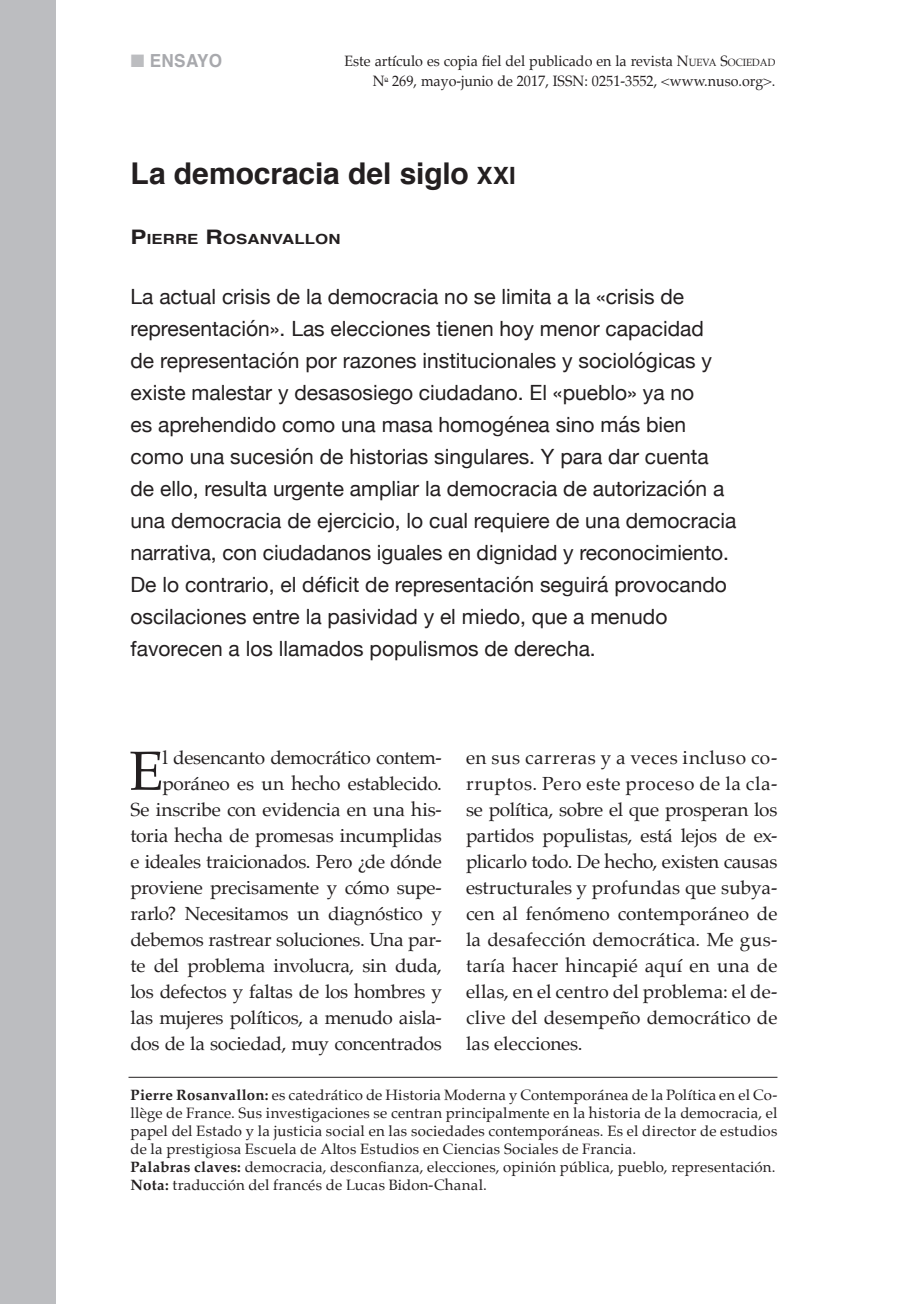
<style>
.page{position:relative;width:908px;height:1304px;background:#fff}
.page>*{position:absolute;margin:0;border:0;box-sizing:border-box;transform-origin:0 0}
.NS_Capitular_2l{font:55.2px "Palatino";color:#231f20}
.NS_Título_art{font:700 30px "Helvetica";letter-spacing:-.005em;color:#231f20}
.NS_Copete{font:21px "Helvetica Neue";color:#231f20}
.NS_Capitular_2l-2{font:19px/26px "Palatino";letter-spacing:-.015em;color:#231f20;text-align:right}
.t1{font:700 18px "Helvetica";letter-spacing:.02em;color:#a8a9ad;scale:.95 1}
.NS_Curri__clave{font:15px/18px "Palatino";letter-spacing:.01em;color:#231f20;text-align:justify}
.textopalatino{font:15px "Palatino";color:#231f20;scale:.95 1}
.NS_Autor{font:700 14px "Helvetica";letter-spacing:.005em;color:#231f20;scale:1.2 1}
.s1{color:#bcbdc0}
.s2{font-style:inherit}
.s3{font-size:10.4px}
.s4{font-size:23.8px}
.s5{font-size:20px}
.s6{font-weight:700}
</style>
<div class="page">
<hr style="left:128px;top:1077px;width:649px;height:1px;background:#231f20">
<div style="left:0;top:0;width:56px;height:1304px;background:#bcbdc0"></div>
<p class="t1" style="left:131px;top:46px;width:98px"><span class="s1">■</span> ENSAYO</p>
<p class="textopalatino" style="left:344px;top:49px;width:455px">Este artículo es copia fiel del publicado en la revista <span class="s2">N</span><span class="s3">UEVA</span> <span class="s2">S</span><span class="s3">OCIEDAD</span></p>
<p class="textopalatino" style="left:372px;top:69px;width:425px">N<sup>o</sup> 269, mayo-junio de 2017, ISSN: 0251-3552, &lt;www.nuso.org&gt;.</p>
<p class="NS_Título_art" style="left:130px;top:149px;width:386px">La democracia del siglo <span class="s4">XXI</span></p>
<p class="NS_Autor" style="left:130px;top:228px;width:176px"><span class="s5">P</span>IERRE <span class="s5">R</span>OSANVALLON</p>
<p class="NS_Copete" style="left:130px;top:282px;width:555px">La actual crisis de la democracia no se limita a la «crisis de</p>
<p class="NS_Copete" style="left:130px;top:314px;width:574px">representación». Las elecciones tienen hoy menor capacidad</p>
<p class="NS_Copete" style="left:130px;top:346px;width:583px">de representación por razones institucionales y sociológicas y</p>
<p class="NS_Copete" style="left:130px;top:378px;width:565px">existe malestar y desasosiego ciudadano. El «pueblo» ya no</p>
<p class="NS_Copete" style="left:130px;top:410px;width:557px">es aprehendido como una masa homogénea sino más bien</p>
<p class="NS_Copete" style="left:130px;top:442px;width:579px">como una sucesión de historias singulares. Y para dar cuenta</p>
<p class="NS_Copete" style="left:130px;top:474px;width:595px">de ello, resulta urgente ampliar la democracia de autorización a</p>
<p class="NS_Copete" style="left:130px;top:506px;width:607px">una democracia de ejercicio, lo cual requiere de una democracia</p>
<p class="NS_Copete" style="left:130px;top:538px;width:599px">narrativa, con ciudadanos iguales en dignidad y reconocimiento.</p>
<p class="NS_Copete" style="left:130px;top:570px;width:597px">De lo contrario, el déficit de representación seguirá provocando</p>
<p class="NS_Copete" style="left:130px;top:602px;width:538px">oscilaciones entre la pasividad y el miedo, que a menudo</p>
<p class="NS_Copete" style="left:130px;top:634px;width:466px">favorecen a los llamados populismos de derecha.</p>
<p class="NS_Capitular_2l-2" style="left:130px;top:744px;width:313px">l desencanto democrático contem&shy;poráneo es un hecho establecido.<br>Se inscribe con evidencia en una his&shy;toria hecha de promesas incumplidas e ideales traicionados. Pero ¿de dónde proviene precisamente y cómo supe&shy;rarlo? Necesitamos un diagnóstico y debemos rastrear soluciones. Una par&shy;te del problema involucra, sin duda, los defectos y faltas de los hombres y las mujeres políticos, a menudo aisla&shy;dos de la sociedad, muy concentrados</p>
<p class="NS_Capitular_2l-2" style="left:466px;top:744px;width:313px;text-align:justify">en sus carreras y a veces incluso co&shy;rruptos. Pero este proceso de la cla&shy;se política, sobre el que prosperan los partidos populistas, está lejos de ex&shy;plicarlo todo. De hecho, existen causas estructurales y profundas que subya&shy;cen al fenómeno contemporáneo de la desafección democrática. Me gus&shy;taría hacer hincapié aquí en una de ellas, en el centro del problema: el de&shy;clive del desempeño democrático de las elecciones.</p>
<p class="NS_Capitular_2l" style="left:129px;top:725px;width:36px">E</p>
<p class="NS_Curri__clave" style="left:130px;top:1086px;width:648px"><span class="s6">Pierre Rosanvallon:</span> es catedrático de Historia Moderna y Contemporánea de la Política en el Co&shy;llège de France. Sus investigaciones se centran principalmente en la historia de la democracia, el papel del Estado y la justicia social en las sociedades contemporáneas. Es el director de estudios de la prestigiosa Escuela de Altos Estudios en Ciencias Sociales de Francia.</p>
<p class="NS_Curri__clave" style="left:130px;top:1158px;width:646px"><span class="s6">Palabras claves:</span> democracia, desconfianza, elecciones, opinión pública, pueblo, representación.</p>
<p class="NS_Curri__clave" style="left:130px;top:1176px;width:358px"><span class="s6">Nota:</span> traducción del francés de Lucas Bidon-Chanal.</p>
</div>
